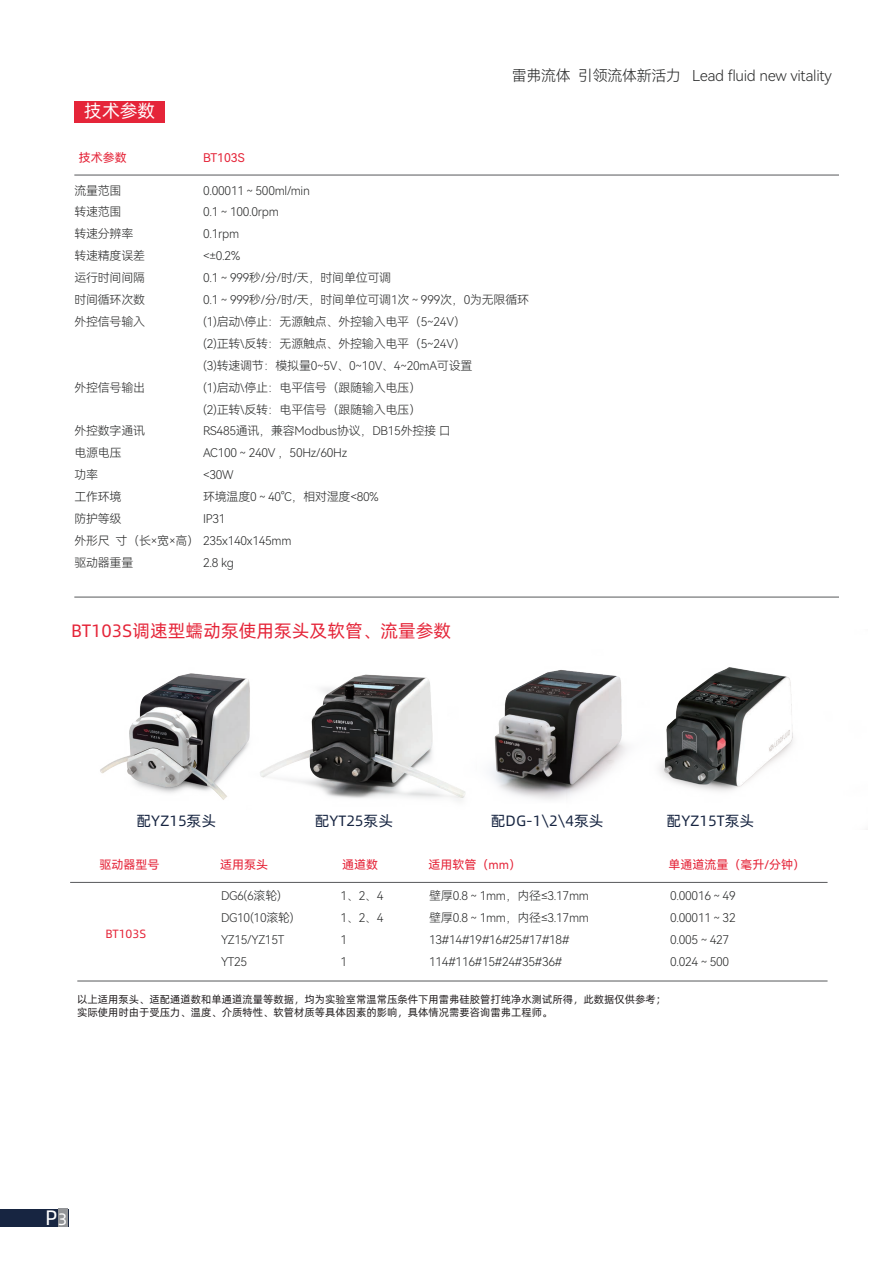
<style>
.page{position:relative;width:893px;height:1263px;background:#fff}
.page>*{position:absolute;margin:0;border:0;box-sizing:border-box;transform-origin:0 0}
.t1{font:21px "Alibaba Pu Hui Ti R";color:#fff}
.t2{font:18px "Alibaba Pu Hui Ti R";color:#e52539}
.t3{font:18px "Alibaba Pu Hui Ti R";color:#fff}
.t4{font:15px "Alibaba Pu Hui Ti R";color:#172541}
.t5{font:15px "Harmony OS Sans SC Light";letter-spacing:-.02em;color:#262727}
.t6{font:12px/21.9px "Harmony OS Sans SC Light";letter-spacing:-.02em;color:#262727}
.t7{font:12px "Harmony OS Sans SC";color:#e52539}
.t8{font:12px "Alibaba Pu Hui Ti R";color:#e52539}
.t9{font:10.5px/12.6px "Alibaba Pu Hui Ti R";color:#231f20}
.s1{font-size:16.5px}
</style>
<div class="page">
<div style="left:0;top:1209px;width:68px;height:18px;background:#172541"></div>
<div style="left:58px;top:1209px;width:10px;height:18px;background:#939598"></div>
<div style="left:74px;top:101px;width:91px;height:22px;background:#e52539"></div>
<hr style="left:74px;top:175px;width:765px;height:1px;background:#57585a">
<hr style="left:74px;top:597px;width:765px;height:1px;background:#57585a">
<hr style="left:70px;top:882px;width:757px;height:1px;background:#57585a">
<hr style="left:77px;top:981px;width:750px;height:1px;background:#57585a">
<img style="left:490px;top:670px;width:76px;height:130px">
<img style="left:100px;top:673px;width:147px;height:127px">
<img style="left:247px;top:674px;width:218px;height:127px">
<img style="left:566px;top:667px;width:227px;height:131px">
<h2 class="t3" style="left:84px;top:97px;width:72px">技术参数</h2>
<p class="t7" style="left:79px;top:149px;width:49px">技术参数</p>
<p class="t7" style="left:203px;top:149px;width:43px">BT103S</p>
<p class="t5" style="left:512px;top:65px;width:322px">雷弗流体 引领流体新活力 Lead fluid new vitality</p>
<p class="t6" style="left:74px;top:179px;width:72px">流量范围<br>转速范围<br>转速分辨率转速精度误差运行时间间隔时间循环次数外控信号输入</p>
<p class="t6" style="left:203px;top:179px;width:328px">0.00011～500ml/min<br>0.1～100.0rpm<br>0.1rpm<br>&lt;±0.2%<br>0.1～999秒/分/时/天，时间单位可调<br>0.1～999秒/分/时/天，时间单位可调1次～999次，0为无限循环(1)启动\停止：无源触点、外控输入电平（5~24V）<br>(2)正转\反转：无源触点、外控输入电平（5~24V）<br>(3)转速调节：模拟量0~5V、0~10V、4~20mA可设置<br>(1)启动\停止：电平信号（跟随输入电压）<br>(2)正转\反转：电平信号（跟随输入电压）<br>RS485通讯，兼容Modbus协议，DB15外控接 口<br>AC100～240V ，50Hz/60Hz<br>&lt;30W<br>环境温度0～40°C，相对湿度&lt;80%<br>IP31</p>
<p class="t6" style="left:203px;top:551px;width:32px">2.8 kg</p>
<p class="t6" style="left:74px;top:376px;width:72px">外控信号输出</p>
<p class="t6" style="left:74px;top:420px;width:219px">外控数字通讯<br>电源电压<br>功率<br>工作环境<br>防护等级<br>外形尺 寸（长×宽×高） 235x140x145mm驱动器重量</p>
<h2 class="t2" style="left:71px;top:617px;width:381px">BT103S调速型蠕动泵使用泵头及软管、流量参数</h2>
<p class="t4" style="left:136px;top:809px;width:81px">配YZ15泵头</p>
<p class="t4" style="left:315px;top:809px;width:80px">配YT25泵头</p>
<p class="t4" style="left:491px;top:809px;width:114px">配DG-1\2\4泵头</p>
<p class="t4" style="left:667px;top:809px;width:89px">配YZ15T泵头</p>
<p class="t7" style="left:99px;top:856px;width:61px">驱动器型号</p>
<p class="t7" style="left:220px;top:856px;width:49px">适用泵头</p>
<p class="t7" style="left:342px;top:856px;width:37px">通道数</p>
<p class="t7" style="left:429px;top:856px;width:94px">适用软管（mm）</p>
<p class="t7" style="left:669px;top:856px;width:138px">单通道流量（毫升/分钟）</p>
<p class="t8" style="left:105px;top:924px;width:42px">BT103S</p>
<p class="t6" style="left:221px;top:884px;width:74px">DG6(6滚轮)<br>DG10(10滚轮)<br>YZ15/YZ15T<br>YT25</p>
<p class="t6" style="left:341px;top:884px;width:44px">1、2、4<br>1、2、4<br>1<br>1</p>
<p class="t6" style="left:429px;top:884px;width:161px">壁厚0.8～1mm，内径≤3.17mm壁厚0.8～1mm，内径≤3.17mm<br>13#14#19#16#25#17#18#<br>114#116#15#24#35#36#</p>
<p class="t6" style="left:670px;top:884px;width:67px">0.00016～49<br>0.00011～32<br>0.005～427<br>0.024～500</p>
<p class="t9" style="left:77px;top:993px;width:590px">以上适用泵头、适配通道数和单通道流量等数据，均为实验室常温常压条件下用雷弗硅胶管打纯净水测试所得，此数据仅供参考；实际使用时由于受压力、温度、介质特性、软管材质等具体因素的影响，具体情况需要咨询雷弗工程师。</p>
<h1 class="t1" style="left:45px;top:1201px;width:24px">P<span class="s1">3</span></h1>
</div>
